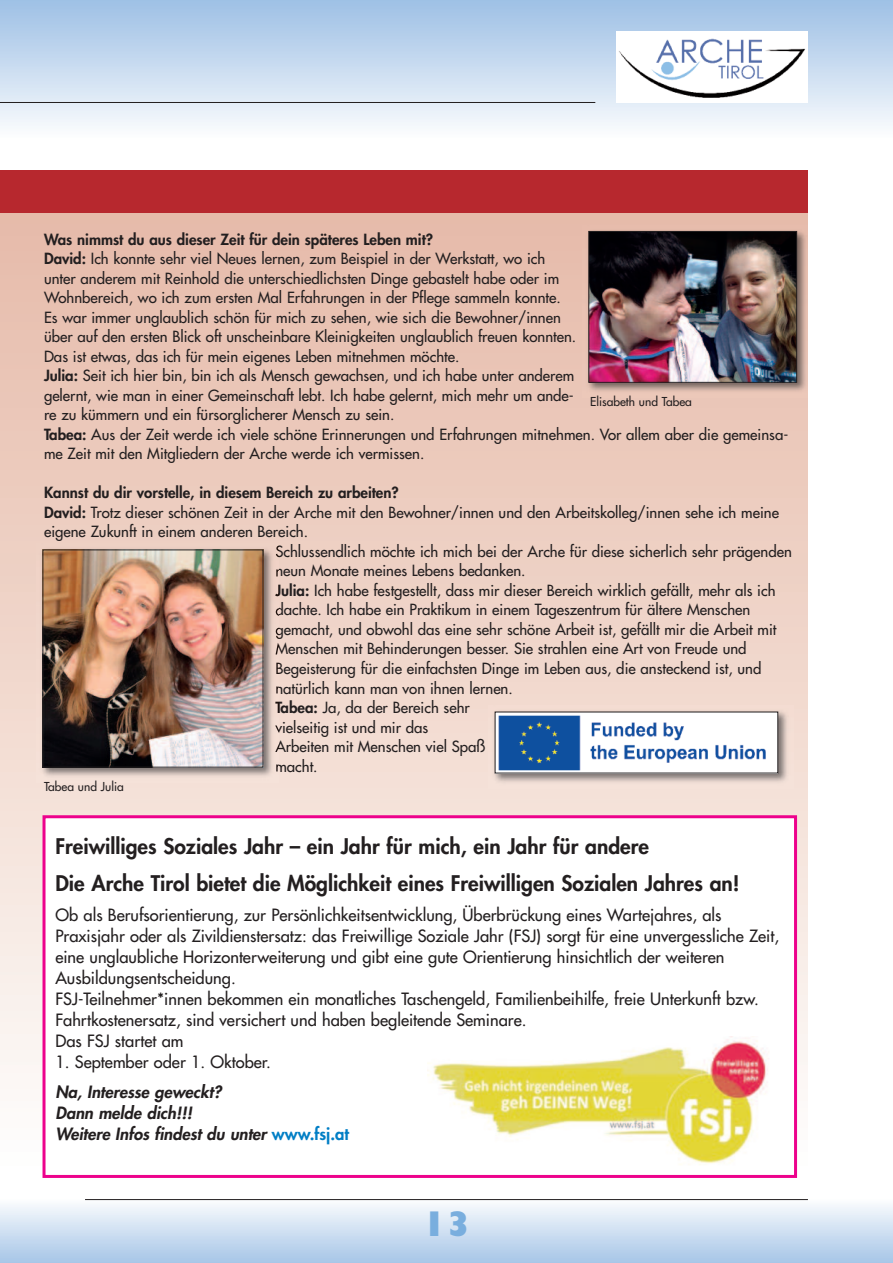
<style>
.page{position:relative;width:893px;height:1263px;background:#fff}
.page>*{position:absolute;margin:0;border:0;box-sizing:border-box;transform-origin:0 0}
.t1{font:800 36px "Gill Sans";color:#79aede}
.t2{font:800 21px/37.5px "Futura Std";color:#231f20}
.t3{font:500 16.5px/21px "Futura Std";color:#231f20}
.t4{font:italic 800 16.5px/21px "Futura Std";color:#231f20}
.t5{font:500 15px/19.5px "Futura Std";color:#231f20}
.t6{font:800 15px "Futura Std";color:#231f20}
.t7{font:500 12px "Futura Std";color:#231f20}
.s1{font-weight:800}
.s2{font-style:normal;color:#007ec5}
</style>
<div class="page">
<div style="left:0;top:1199px;width:893px;height:64px;background:linear-gradient(to bottom,#fbfcfe,#a8c6e8)"></div>
<div style="left:0;top:0;width:893px;height:138px;background:linear-gradient(to bottom,#9cbfe5,#fbfdfe)"></div>
<div style="left:617px;top:31px;width:191px;height:71px;background:#fff"></div>
<img style="left:619px;top:38px;width:186px;height:60px">
<hr style="left:85px;top:1199px;width:723px;height:1px;background:#231f20">
<svg style="left:0;top:0;width:13px;height:138px;background:#cbddf1"></svg>
<svg style="left:0;top:1199px;width:13px;height:64px"></svg>
<hr style="left:0;top:102px;width:595px;height:1px;background:#231f20">
<div style="left:0;top:170px;width:808px;height:995px;background:linear-gradient(to bottom,#e4b8a4,#fdf7f8)"></div>
<div style="left:0;top:170px;width:808px;height:43px;background:#b7282e"></div>
<img style="left:37px;top:544px;width:241px;height:238px">
<svg style="left:276px;top:544px;width:2px;height:13px"></svg>
<svg style="left:276px;top:568px;width:2px;height:9px"></svg>
<svg style="left:275px;top:583px;width:3px;height:13px"></svg>
<svg style="left:276px;top:607px;width:2px;height:9px"></svg>
<svg style="left:276px;top:627px;width:2px;height:28px"></svg>
<svg style="left:276px;top:661px;width:2px;height:15px"></svg>
<svg style="left:276px;top:685px;width:2px;height:9px"></svg>
<svg style="left:275px;top:701px;width:3px;height:12px"></svg>
<svg style="left:275px;top:724px;width:3px;height:9px"></svg>
<svg style="left:275px;top:744px;width:3px;height:8px"></svg>
<svg style="left:276px;top:763px;width:2px;height:9px"></svg>
<img style="left:45px;top:551px;width:216px;height:214px">
<div style="left:43px;top:549px;width:220px;height:218px;border:1px solid #231f20"></div>
<img style="left:582px;top:225px;width:226px;height:173px">
<img style="left:590px;top:233px;width:205px;height:148px">
<div style="left:588px;top:231px;width:209px;height:152px;border:1px solid #231f20"></div>
<img style="left:489px;top:706px;width:304px;height:82px">
<img style="left:497px;top:714px;width:279px;height:57px">
<div style="left:46px;top:818px;width:748px;height:357px;background:#fff"></div>
<div style="left:43px;top:815px;width:754px;height:363px;border:3px solid #ed028c"></div>
<img style="left:428px;top:1036px;width:340px;height:129px">
<p class="t5" style="left:44px;top:231px;width:746px"><span class="s1">Was nimmst du aus dieser Zeit für dein späteres Leben mit?<br>David:</span> Ich konnte sehr viel Neues lernen, zum Beispiel in der Werkstatt, wo ich<br>unter anderem mit Reinhold die unterschiedlichsten Dinge gebastelt habe oder im<br>Wohnbereich, wo ich zum ersten Mal Erfahrungen in der Pflege sammeln konnte.<br>Es war immer unglaublich schön für mich zu sehen, wie sich die Bewohner/innen<br>über auf den ersten Blick oft unscheinbare Kleinigkeiten unglaublich freuen konnten.<br>Das ist etwas, das ich für mein eigenes Leben mitnehmen möchte.<br><span class="s1">Julia:</span> Seit ich hier bin, bin ich als Mensch gewachsen, und ich habe unter anderem<br>gelernt, wie man in einer Gemeinschaft lebt. Ich habe gelernt, mich mehr um ande-<br>re zu kümmern und ein fürsorglicherer Mensch zu sein.<br><span class="s1">Tabea:</span> Aus der Zeit werde ich viele schöne Erinnerungen und Erfahrungen mitnehmen. Vor allem aber die gemeinsa&shy;me Zeit mit den Mitgliedern der Arche werde ich vermissen.</p>
<p class="t6" style="left:44px;top:486px;width:356px">Kannst du dir vorstelle, in diesem Bereich zu arbeiten?</p>
<p class="t5" style="left:44px;top:504px;width:736px"><span class="s1">David:</span> Trotz dieser schönen Zeit in der Arche mit den Bewohner/innen und den Arbeitskolleg/innen sehe ich meine</p>
<p class="t5" style="left:44px;top:523px;width:266px">eigene Zukunft in einem anderen Bereich.</p>
<p class="t5" style="left:275px;top:543px;width:518px">Schlussendlich möchte ich mich bei der Arche für diese sicherlich sehr prägenden</p>
<p class="t5" style="left:275px;top:562px;width:252px">neun Monate meines Lebens bedanken.</p>
<p class="t5" style="left:275px;top:582px;width:502px"><span class="s1">Julia:</span> Ich habe festgestellt, dass mir dieser Bereich wirklich gefällt, mehr als ich</p>
<p class="t5" style="left:275px;top:601px;width:476px">dachte. Ich habe ein Praktikum in einem Tageszentrum für ältere Menschen</p>
<p class="t5" style="left:275px;top:621px;width:503px">gemacht, und obwohl das eine sehr schöne Arbeit ist, gefällt mir die Arbeit mit</p>
<p class="t5" style="left:275px;top:640px;width:473px">Menschen mit Behinderungen besser. Sie strahlen eine Art von Freude und</p>
<p class="t5" style="left:275px;top:660px;width:487px">Begeisterung für die einfachsten Dinge im Leben aus, die ansteckend ist, und</p>
<p class="t5" style="left:275px;top:679px;width:239px">natürlich kann man von ihnen lernen.</p>
<p class="t5" style="left:275px;top:699px;width:196px"><span class="s1">Tabea:</span> Ja, da der Bereich sehr</p>
<p class="t5" style="left:275px;top:718px;width:154px">vielseitig ist und mir das</p>
<p class="t5" style="left:275px;top:738px;width:211px">Arbeiten mit Menschen viel Spaß</p>
<p class="t5" style="left:275px;top:757px;width:44px">macht.</p>
<p class="t7" style="left:44px;top:780px;width:81px">Tabea und Julia</p>
<p class="t7" style="left:590px;top:396px;width:103px">Elisabeth und Tabea</p>
<h2 class="t2" style="left:55px;top:829px;width:686px">Freiwilliges Soziales Jahr – ein Jahr für mich, ein Jahr für andere<br>Die Arche Tirol bietet die Möglichkeit eines Freiwilligen Sozialen Jahres an!</h2>
<p class="t3" style="left:55px;top:906px;width:725px">Ob als Berufsorientierung, zur Persönlichkeitsentwicklung, Überbrückung eines Wartejahres, als Praxisjahr oder als Zivildienstersatz: das Freiwillige Soziale Jahr (FSJ) sorgt für eine unvergessliche Zeit, eine unglaubliche Horizonterweiterung und gibt eine gute Orientierung hinsichtlich der weiteren Ausbildungsentscheidung.<br>FSJ-Teilnehmer*innen bekommen ein monatliches Taschengeld, Familienbeihilfe, freie Unterkunft bzw.<br>Fahrtkostenersatz, sind versichert und haben begleitende Seminare.<br>Das FSJ startet am</p>
<p class="t3" style="left:55px;top:1053px;width:217px">1. September oder 1. Oktober.</p>
<p class="t4" style="left:55px;top:1083px;width:295px">Na, Interesse geweckt?<br>Dann melde dich!!!<br>Weitere Infos findest du unter <span class="s2">www.fsj.at</span></p>
<h1 class="t1" style="left:422px;top:1210px;width:50px">13</h1>
</div>
